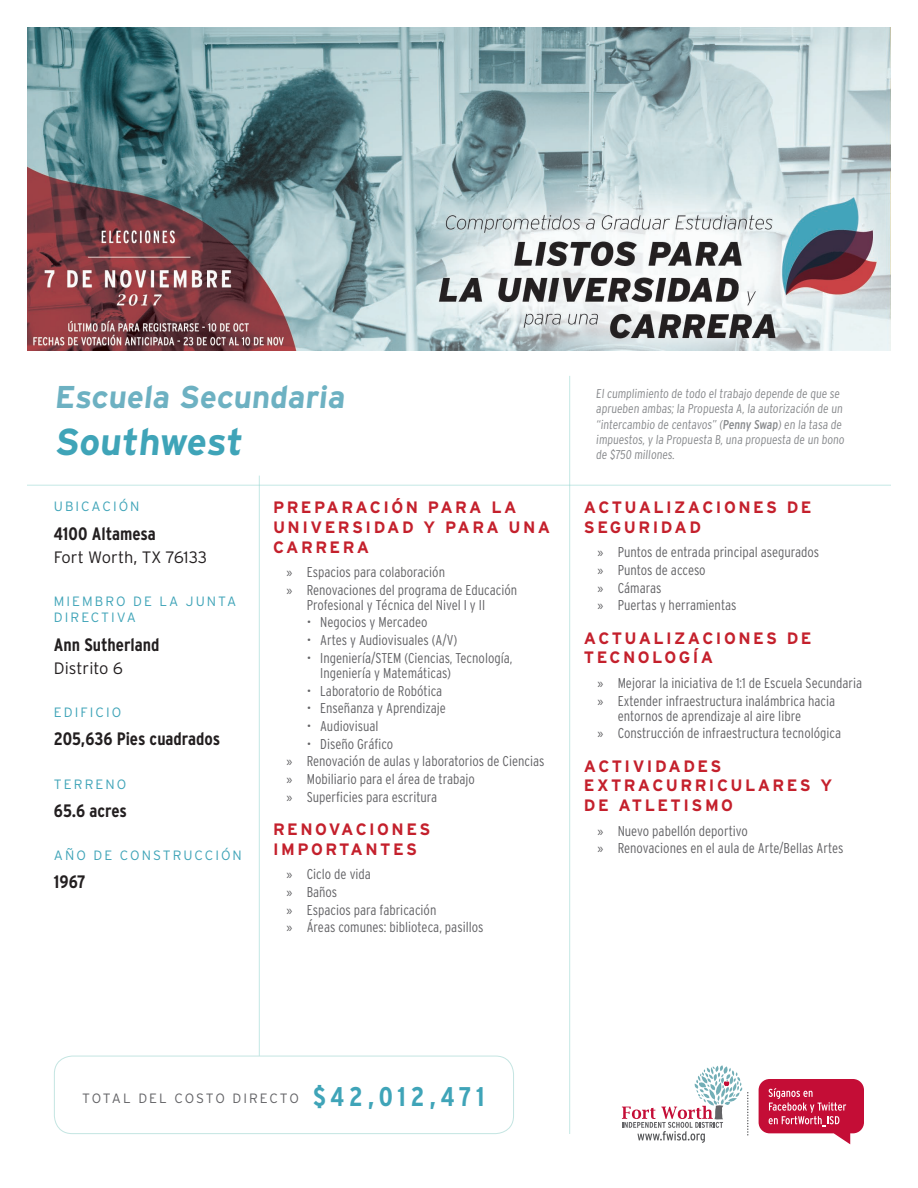
<style>
.page{position:relative;width:918px;height:1188px;background:#fff}
.page>*{position:absolute;margin:0;border:0;box-sizing:border-box;transform-origin:0 0}
.t1{font:700 37.5px "Interstate";color:#3fa4b8}
.t2{font:700 31.5px "Interstate";color:#6db1c2}
.t3{font:700 condensed 18px "Interstate";color:#231f20}
.t4{font:700 16.5px/19.8px "Interstate";letter-spacing:.15em;color:#c4202c}
.t5{font:300 16.5px "Interstate";color:#231f20}
.t6{font:300 condensed 14.25px/17.7px "Interstate";color:#636366}
.t7{font:300 13.5px/16.2px "Interstate";letter-spacing:.15em;color:#3fa4b8}
.t8{font:300 13.5px "Interstate";letter-spacing:.135em;color:#636366}
.t9{font:300 condensed 12.75px/15.3px "Interstate";color:#87898c}
.s1{font-family:"Myriad Pro";font-weight:400;font-stretch:normal}
.s2{font-weight:400}
.s3{font-weight:700;font-stretch:condensed;font-size:27px;color:#3fa4b8}
</style>
<div class="page">
<hr style="left:569px;top:376px;width:1px;height:758px;background:#88d0ca">
<hr style="left:27px;top:485px;width:864px;height:1px;background:#88d0ca">
<hr style="left:259px;top:476px;width:1px;height:580px;background:#88d0ca">
<img style="left:27px;top:27px;width:864px;height:324px">
<svg style="left:759px;top:1079px;width:105px;height:65px"></svg>
<svg style="left:622px;top:1065px;width:126px;height:78px"></svg>
<div style="left:54px;top:1056px;width:460px;height:78px;border:1px solid #c4e5e2;border-radius:18px"></div>
<h2 class="t2" style="left:54px;top:378px;width:296px">Escuela Secundaria</h2>
<h1 class="t1" style="left:54px;top:419px;width:194px">Southwest</h1>
<p class="t7" style="left:54px;top:498px;width:87px">UBICACIÓN</p>
<p class="t3" style="left:54px;top:522px;width:104px">4100 Altamesa</p>
<p class="t5" style="left:54px;top:547px;width:155px">Fort Worth, TX 76133</p>
<p class="t7" style="left:54px;top:593px;width:184px">MIEMBRO DE LA JUNTA<br>DIRECTIVA</p>
<p class="t3" style="left:54px;top:633px;width:107px">Ann Sutherland</p>
<p class="t5" style="left:54px;top:658px;width:71px">Distrito 6</p>
<p class="t7" style="left:54px;top:704px;width:69px">EDIFICIO</p>
<p class="t3" style="left:54px;top:728px;width:168px">205,636 Pies cuadrados</p>
<p class="t7" style="left:54px;top:776px;width:74px">TERRENO</p>
<p class="t3" style="left:54px;top:800px;width:74px">65.6 acres</p>
<p class="t7" style="left:54px;top:847px;width:189px">AÑO DE CONSTRUCCIÓN</p>
<p class="t3" style="left:54px;top:871px;width:33px">1967</p>
<p class="t4" style="left:273px;top:497px;width:279px">PREPARACIÓN PARA LA<br>UNIVERSIDAD Y PARA UNA<br>CARRERA</p>
<p class="t6" style="left:286px;top:563px;width:232px"><span class="s1">»</span> Espacios para colaboración<br><span class="s1">»</span> Renovaciones del programa de Educación</p>
<p class="t6" style="left:307px;top:596px;width:180px">Profesional y Técnica del Nivel I y II</p>
<p class="t6" style="left:307px;top:613px;width:122px">• Negocios y Mercadeo</p>
<p class="t6" style="left:307px;top:631px;width:152px">• Artes y Audiovisuales (A/V)</p>
<p class="t6" style="left:320px;top:650px;width:194px;line-height:15px;text-indent:-13px">• Ingeniería/STEM (Ciencias, Tecnología,<br>Ingeniería y Matemáticas)</p>
<p class="t6" style="left:307px;top:682px;width:137px">• Laboratorio de Robótica</p>
<p class="t6" style="left:307px;top:699px;width:141px">• Enseñanza y Aprendizaje</p>
<p class="t6" style="left:307px;top:717px;width:73px">• Audiovisual</p>
<p class="t6" style="left:286px;top:735px;width:260px;text-indent:20px">• Diseño Gráfico<br><span class="s1">»</span> Renovación de aulas y laboratorios de Ciencias <span class="s1">»</span> Mobiliario para el área de trabajo<br><span class="s1">»</span> Superficies para escritura</p>
<p class="t4" style="left:273px;top:819px;width:159px">RENOVACIONES<br>IMPORTANTES</p>
<p class="t6" style="left:286px;top:865px;width:198px"><span class="s1">»</span> Ciclo de vida<br><span class="s1">»</span> Baños<br><span class="s1">»</span> Espacios para fabricación<br><span class="s1">»</span> Áreas comunes: biblioteca, pasillos</p>
<p class="t9" style="left:596px;top:386px;width:251px">El cumplimiento de todo el trabajo depende de que se aprueben ambas; la Propuesta A, la autorización de un “intercambio de centavos” (<span class="s2">Penny Swap</span>) en la tasa de impuestos, y la Propuesta B, una propuesta de un bono de $750 millones.</p>
<p class="t4" style="left:584px;top:497px;width:229px">ACTUALIZACIONES DE<br>SEGURIDAD</p>
<p class="t6" style="left:597px;top:543px;width:223px"><span class="s1">»</span> Puntos de entrada principal asegurados <span class="s1">»</span> Puntos de acceso<br><span class="s1">»</span> Cámaras<br><span class="s1">»</span> Puertas y herramientas</p>
<p class="t4" style="left:584px;top:628px;width:229px">ACTUALIZACIONES DE<br>TECNOLOGÍA</p>
<p class="t6" style="left:597px;top:674px;width:266px"><span class="s1">»</span> Mejorar la iniciativa de 1:1 de Escuela Secundaria <span class="s1">»</span> Extender infraestructura inalámbrica hacia</p>
<p class="t6" style="left:597px;top:707px;width:245px;text-indent:20px">entornos de aprendizaje al aire libre<br><span class="s1">»</span> Construcción de infraestructura tecnológica</p>
<p class="t4" style="left:584px;top:756px;width:250px">ACTIVIDADES<br>EXTRACURRICULARES Y<br>DE ATLETISMO</p>
<p class="t6" style="left:597px;top:822px;width:248px"><span class="s1">»</span> Nuevo pabellón deportivo<br><span class="s1">»</span> Renovaciones en el aula de Arte/Bellas Artes</p>
<p class="t8" style="left:82px;top:1090px;width:404px">TOTAL DEL COSTO DIRECTO <span class="s3">$42,012,471</span></p>
</div>
